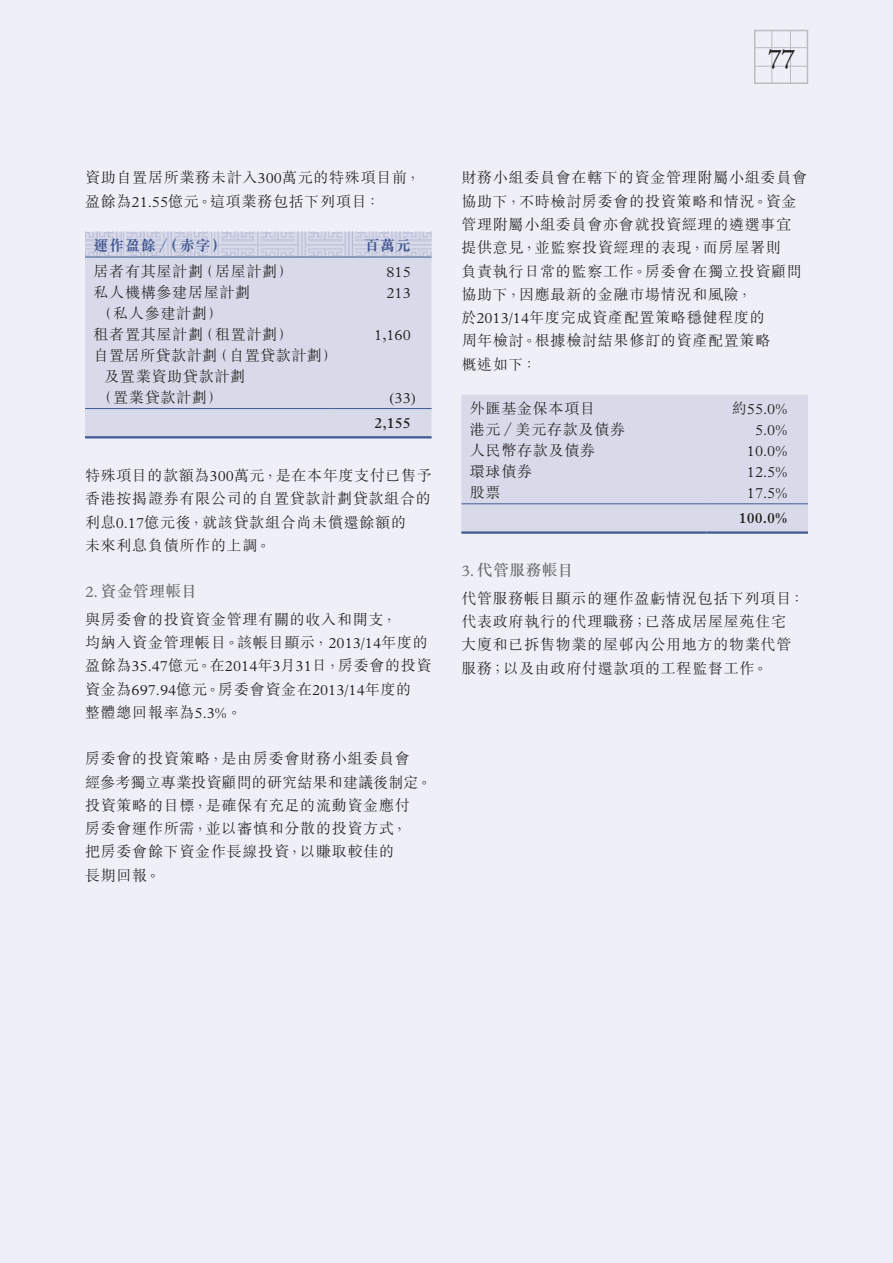
<style>
.page{position:relative;width:893px;height:1263px;background:#eeeff7}
.page>*{position:absolute;margin:0;border:0;box-sizing:border-box;transform-origin:0 0}
.t1{font:28.5px "Plantagenet Cherokee";color:#231f20}
.Heading_3{font:500 15.75px "M Sung HK";letter-spacing:.025em;color:#6c6d70}
.Body_Text{font:300 15px/23.2px "M Sung HK";letter-spacing:.05em;color:#231f20}
.Body_Text__table{font:300 15px/21px "M Sung HK";letter-spacing:.05em;color:#231f20}
.Body_Text__table-2{font:300 15px "Plantin Std";color:#231f20}
.Body_Text__table-3{font:700 15px "M Sung HK";letter-spacing:.05em;color:#425a94}
.Body_Text__table-4{font:600 15px "Plantin Std";color:#231f20}
.Body_Text__table-5{font:15px "Times";color:#231f20}
.s1{font-family:"Plantin Std"}
.s2{font-family:"Adobe Ming Std";font-weight:300}
.s3{font-family:"Plantin Std";font-weight:300}
.s4{font-family:"Plantin Std";font-weight:400}
.s5{font-family:"M Sung HK"}
.s6{font-family:"Adobe Ming Std"}
</style>
<div class="page">
<div style="left:461px;top:395px;width:347px;height:136px;background:#d8dae9"></div>
<hr style="left:461px;top:503px;width:245px;height:1px;background:#425a94">
<hr style="left:706px;top:503px;width:102px;height:1px;background:#425a94">
<hr style="left:461px;top:531px;width:245px;height:3px;background:#425a94">
<hr style="left:706px;top:531px;width:102px;height:3px;background:#425a94">
<div style="left:85px;top:258px;width:347px;height:178px;background:#d8dae9"></div>
<hr style="left:85px;top:257px;width:245px;height:1px;background:#425a94">
<hr style="left:330px;top:257px;width:102px;height:1px;background:#425a94">
<hr style="left:85px;top:408px;width:245px;height:1px;background:#425a94">
<hr style="left:330px;top:408px;width:102px;height:1px;background:#425a94">
<hr style="left:85px;top:436px;width:245px;height:2px;background:#425a94">
<hr style="left:330px;top:436px;width:102px;height:2px;background:#425a94">
<img style="left:85px;top:232px;width:347px;height:25px">
<div style="left:754px;top:30px;width:54px;height:54px;border:2px solid #bcbdc0"></div>
<hr style="left:772px;top:30px;width:1px;height:53px;background:#bcbdc0">
<hr style="left:790px;top:30px;width:1px;height:53px;background:#bcbdc0">
<hr style="left:754px;top:47px;width:54px;height:1px;background:#bcbdc0">
<hr style="left:754px;top:66px;width:54px;height:1px;background:#bcbdc0">
<p class="t1" style="left:768px;top:37px;width:28px">77</p>
<p class="Body_Text" style="left:85px;top:165px;width:337px">資助自置居所業務未計入<span class="s1">300</span>萬元的特殊項目前，盈餘為<span class="s1">21.55</span>億元。這項業務包括下列項目：</p>
<p class="Body_Text__table-3" style="left:94px;top:238px;width:134px">運作盈餘<span class="s2">／</span>（赤字）</p>
<p class="Body_Text__table-3" style="left:364px;top:238px;width:48px">百萬元</p>
<p class="Body_Text__table" style="left:94px;top:260px;width:201px">居者有其屋計劃（居屋計劃）</p>
<p class="Body_Text__table-2" style="left:386px;top:263px;width:26px">815</p>
<p class="Body_Text__table" style="left:94px;top:281px;width:158px">私人機構參建居屋計劃（私人參建計劃）</p>
<p class="Body_Text__table-2" style="left:386px;top:284px;width:26px">213</p>
<p class="Body_Text__table" style="left:94px;top:323px;width:201px">租者置其屋計劃（租置計劃）</p>
<p class="Body_Text__table-2" style="left:374px;top:326px;width:38px">1,160</p>
<p class="Body_Text__table" style="left:94px;top:344px;width:246px">自置居所貸款計劃（自置貸款計劃）</p>
<p class="Body_Text__table" style="left:104px;top:365px;width:143px">及置業資助貸款計劃</p>
<p class="Body_Text__table" style="left:97px;top:386px;width:128px">（置業貸款計劃）</p>
<p class="Body_Text__table-5" style="left:390px;top:383px;width:28px">(<span class="s3">33</span>)</p>
<p class="Body_Text__table-4" style="left:375px;top:414px;width:38px">2,155</p>
<p class="Body_Text" style="left:85px;top:463px;width:348px">特殊項目的款額為<span class="s1">300</span>萬元，是在本年度支付已售予香港按揭證券有限公司的自置貸款計劃貸款組合的利息<span class="s1">0.17</span>億元後，就該貸款組合尚未償還餘額的<br>未來利息負債所作的上調。</p>
<p class="Heading_3" style="left:85px;top:581px;width:114px"><span class="s4">2.</span> 資金管理帳目</p>
<p class="Body_Text" style="left:85px;top:607px;width:348px">與房委會的投資資金管理有關的收入和開支，<br>均納入資金管理帳目。該帳目顯示，<span class="s1">2013/14</span>年度的盈餘為<span class="s1">35.47</span>億元。在<span class="s1">2014</span>年<span class="s1">3</span>月<span class="s1">31</span>日，房委會的投資資金為<span class="s1">697.94</span>億元。房委會資金在<span class="s1">2013/14</span>年度的<br>整體總回報率為<span class="s1">5.3%</span>。</p>
<p class="Body_Text" style="left:85px;top:746px;width:348px">房委會的投資策略，是由房委會財務小組委員會<br>經參考獨立專業投資顧問的研究結果和建議後制定。投資策略的目標，是確保有充足的流動資金應付<br>房委會運作所需，並以審慎和分散的投資方式，<br>把房委會餘下資金作長線投資，以賺取較佳的<br>長期回報。</p>
<p class="Body_Text" style="left:461px;top:165px;width:347px">財務小組委員會在轄下的資金管理附屬小組委員會協助下，不時檢討房委會的投資策略和情況。資金管理附屬小組委員會亦會就投資經理的遴選事宜提供意見，並監察投資經理的表現，而房屋署則<br>負責執行日常的監察工作。房委會在獨立投資顧問協助下，因應最新的金融市場情況和風險，於<span class="s1">2013/14</span>年度完成資產配置策略穩健程度的<br>周年檢討。根據檢討結果修訂的資產配置策略<br>概述如下：</p>
<p class="Body_Text__table" style="left:470px;top:397px;width:127px">外匯基金保本項目</p>
<p class="Body_Text__table-2" style="left:732px;top:400px;width:57px"><span class="s5">約</span>55.0%</p>
<p class="Body_Text__table" style="left:470px;top:418px;width:157px">港元<span class="s6">／</span>美元存款及債券</p>
<p class="Body_Text__table-2" style="left:755px;top:421px;width:34px">5.0%</p>
<p class="Body_Text__table" style="left:470px;top:439px;width:127px">人民幣存款及債券</p>
<p class="Body_Text__table-2" style="left:747px;top:442px;width:42px">10.0%</p>
<p class="Body_Text__table" style="left:470px;top:460px;width:64px">環球債券</p>
<p class="Body_Text__table-2" style="left:747px;top:463px;width:42px">12.5%</p>
<p class="Body_Text__table" style="left:470px;top:481px;width:32px">股票</p>
<p class="Body_Text__table-2" style="left:747px;top:484px;width:42px">17.5%</p>
<p class="Body_Text__table-4" style="left:739px;top:509px;width:50px">100.0%</p>
<p class="Heading_3" style="left:461px;top:560px;width:114px"><span class="s4">3.</span> 代管服務帳目</p>
<p class="Body_Text" style="left:461px;top:586px;width:345px">代管服務帳目顯示的運作盈虧情況包括下列項目：代表政府執行的代理職務；已落成居屋屋苑住宅大廈和已拆售物業的屋邨內公用地方的物業代管服務；以及由政府付還款項的工程監督工作。</p>
</div>
